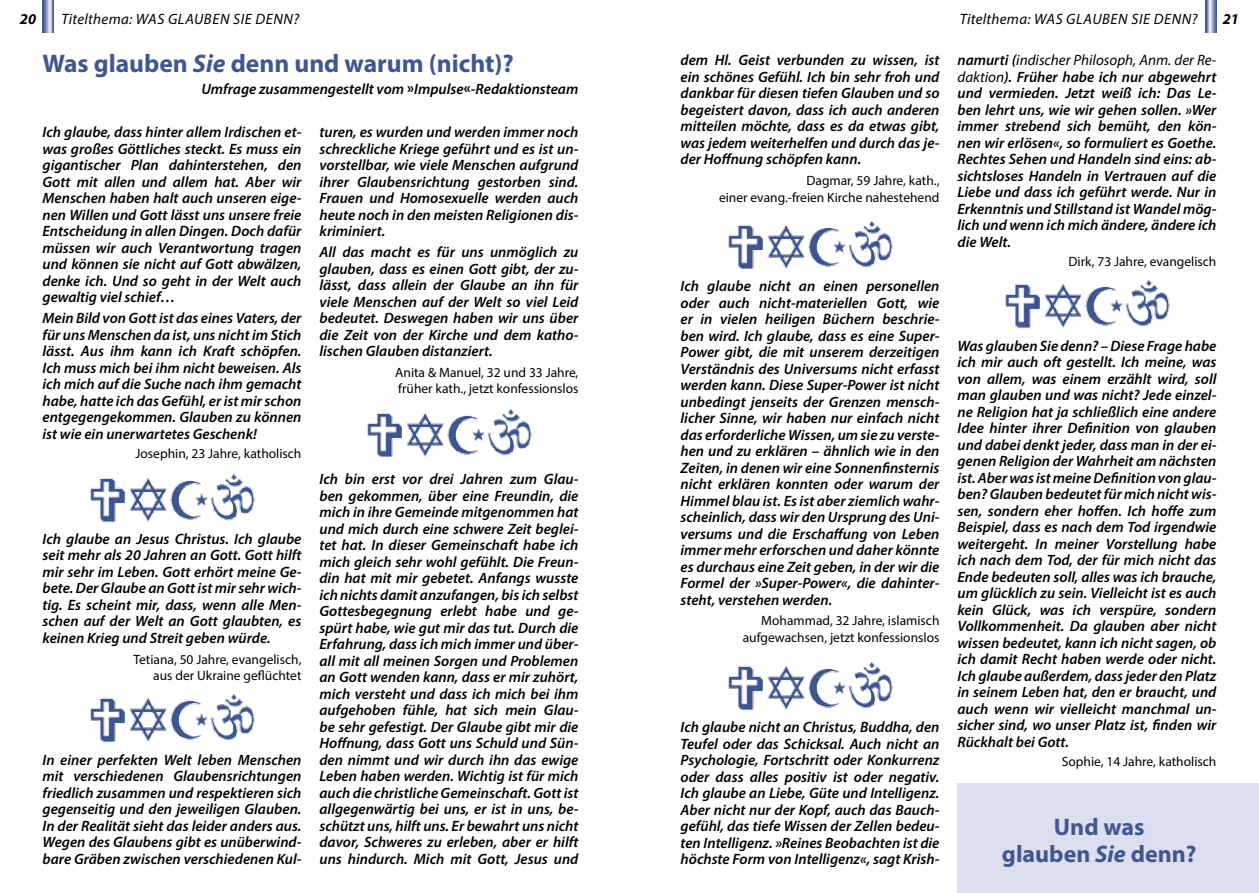
<style>
.page{position:relative;width:1259px;height:893px;background:#fff}
.page>*{position:absolute;margin:0;border:0;box-sizing:border-box;transform-origin:0 0}
.t1{font:700 25.5px "Myriad Pro";color:#3f5791}
.t2{font:700 24px/27px "Myriad Pro";color:#3f5791;text-align:center}
.t3{font:italic 600 15px/16.5px "Myriad Pro";color:#000;text-align:justify}
.t4{font:italic 15px "Myriad Pro";letter-spacing:.02em;color:#000}
.t5{font:italic 700 15px "Myriad Pro";color:#000}
.t6{font:13.5px/16.5px "Myriad Pro";color:#000;text-align:right}
.s1{font-style:italic}
.s2{font-weight:700;font-style:normal}
.s3{font-weight:400}
</style>
<div class="page">
<div style="left:957px;top:784px;width:302px;height:109px;background:#dddeef"></div>
<img style="left:90px;top:474px;width:165px;height:49px">
<img style="left:90px;top:694px;width:165px;height:49px">
<img style="left:367px;top:409px;width:165px;height:49px">
<img style="left:728px;top:221px;width:165px;height:49px">
<img style="left:728px;top:662px;width:165px;height:49px">
<img style="left:1005px;top:280px;width:165px;height:49px">
<svg style="left:43px;top:0;width:10px;height:33px"></svg>
<svg style="left:1205px;top:0;width:11px;height:33px"></svg>
<p class="t5" style="left:20px;top:9px;width:18px">20</p>
<p class="t4" style="left:61px;top:10px;width:205px">Titelthema: Was glauben sie denn</p>
<p class="t4" style="left:293px;top:10px;width:7px">?</p>
<p class="t4" style="left:959px;top:10px;width:205px">Titelthema: Was glauben sie denn</p>
<p class="t4" style="left:1191px;top:10px;width:7px">?</p>
<p class="t5" style="left:1222px;top:9px;width:18px">21</p>
<h1 class="t1" style="left:43px;top:46px;width:473px">Was glauben <span class="s1">Sie</span> denn und warum (nicht)?</h1>
<p class="t3" style="left:201px;top:80px;width:378px">Umfrage zusammengestellt vom <span class="s2">»</span>Impulse<span class="s2">«</span>-Redaktionsteam</p>
<p class="t3" style="left:43px;top:124px;width:260px">Ich glaube, dass hinter allem Irdischen et&shy;was großes Göttliches steckt. Es muss ein gigantischer Plan dahinterstehen, den Gott mit allen und allem hat. Aber wir Menschen haben halt auch unseren eige&shy;nen Willen und Gott lässt uns unsere freie Entscheidung in allen Dingen. Doch dafür müssen wir auch Verantwortung tragen und können sie nicht auf Gott abwälzen, denke ich. Und so geht in der Welt auch gewaltig viel schief…</p>
<p class="t3" style="left:43px;top:309px;width:260px">Mein Bild von Gott ist das eines Vaters, der für uns Menschen da ist, uns nicht im Stich lässt. Aus ihm kann ich Kraft schöpfen.<br>Ich muss mich bei ihm nicht beweisen. Als ich mich auf die Suche nach ihm gemacht habe, hatte ich das Gefühl, er ist mir schon entgegengekommen. Glauben zu können ist wie ein unerwartetes Geschenk!</p>
<p class="t6" style="left:136px;top:445px;width:167px">Josephin, 23 Jahre, katholisch</p>
<p class="t3" style="left:319px;top:124px;width:261px">turen, es wurden und werden immer noch schreckliche Kriege geführt und es ist un&shy;vorstellbar, wie viele Menschen aufgrund ihrer Glaubensrichtung gestorben sind.<br>Frauen und Homosexuelle werden auch heute noch in den meisten Religionen dis&shy;kriminiert.</p>
<p class="t3" style="left:319px;top:243px;width:261px">All das macht es für uns unmöglich zu glauben, dass es einen Gott gibt, der zu&shy;lässt, dass allein der Glaube an ihn für viele Menschen auf der Welt so viel Leid bedeutet. Deswegen haben wir uns über die Zeit von der Kirche und dem katho&shy;lischen Glauben distanziert.</p>
<p class="t6" style="left:395px;top:364px;width:185px;text-align:left">Anita &amp; Manuel, 32 und 33 Jahre, früher kath., jetzt konfessionslos</p>
<p class="t3" style="left:43px;top:530px;width:260px">Ich glaube an Jesus Christus. Ich glaube seit mehr als 20 Jahren an Gott. Gott hilft mir sehr im Leben. Gott erhört meine Ge&shy;bete. Der Glaube an Gott ist mir sehr wich&shy;tig. Es scheint mir, dass, wenn alle Men&shy;schen auf der Welt an Gott glaubten, es keinen Krieg und Streit geben würde.</p>
<p class="t6" style="left:133px;top:651px;width:170px">Tetiana, 50 Jahre, evangelisch, aus der Ukraine geflüchtet</p>
<p class="t3" style="left:43px;top:751px;width:260px">In einer perfekten Welt leben Menschen mit verschiedenen Glaubensrichtungen friedlich zusammen und respektieren sich gegenseitig und den jeweiligen Glauben.<br>In der Realität sieht das leider anders aus.<br>Wegen des Glaubens gibt es unüberwind&shy;bare Gräben zwischen verschiedenen Kul-</p>
<p class="t3" style="left:319px;top:470px;width:261px">Ich bin erst vor drei Jahren zum Glau&shy;ben gekommen, über eine Freundin, die mich in ihre Gemeinde mitgenommen hat und mich durch eine schwere Zeit beglei&shy;tet hat. In dieser Gemeinschaft habe ich mich gleich sehr wohl gefühlt. Die Freun&shy;din hat mit mir gebetet. Anfangs wusste ich nichts damit anzufangen, bis ich selbst Gottesbegegnung erlebt habe und ge&shy;spürt habe, wie gut mir das tut. Durch die Erfahrung, dass ich mich immer und über&shy;all mit all meinen Sorgen und Problemen an Gott wenden kann, dass er mir zuhört, mich versteht und dass ich mich bei ihm aufgehoben fühle, hat sich mein Glau&shy;be sehr gefestigt. Der Glaube gibt mir die Hoffnung, dass Gott uns Schuld und Sün&shy;den nimmt und wir durch ihn das ewige Leben haben werden. Wichtig ist für mich auch die christliche Gemeinschaft. Gott ist allgegenwärtig bei uns, er ist in uns, be&shy;schützt uns, hilft uns. Er bewahrt uns nicht davor, Schweres zu erleben, aber er hilft uns hindurch. Mich mit Gott, Jesus und</p>
<p class="t3" style="left:680px;top:52px;width:261px">dem Hl. Geist verbunden zu wissen, ist ein schönes Gefühl. Ich bin sehr froh und dankbar für diesen tiefen Glauben und so begeistert davon, dass ich auch anderen mitteilen möchte, dass es da etwas gibt, was jedem weiterhelfen und durch das je&shy;der Hoffnung schöpfen kann.</p>
<p class="t6" style="left:719px;top:172px;width:222px">Dagmar, 59 Jahre, kath.,<br>einer evang.-freien Kirche nahestehend</p>
<p class="t3" style="left:680px;top:277px;width:260px">Ich glaube nicht an einen personellen oder auch nicht-materiellen Gott, wie er in vielen heiligen Büchern beschrie&shy;ben wird. Ich glaube, dass es eine Super-Power gibt, die mit unserem derzeitigen Verständnis des Universums nicht erfasst werden kann. Diese Super-Power ist nicht unbedingt jenseits der Grenzen mensch&shy;licher Sinne, wir haben nur einfach nicht das erforderliche Wissen, um sie zu verste&shy;hen und zu erklären – ähnlich wie in den Zeiten, in denen wir eine Sonnenfinsternis nicht erklären konnten oder warum der Himmel blau ist. Es ist aber ziemlich wahr&shy;scheinlich, dass wir den Ursprung des Uni&shy;versums und die Erschaffung von Leben immer mehr erforschen und daher könnte es durchaus eine Zeit geben, in der wir die Formel der »Super-Power«, die dahinter&shy;steht, verstehen werden.</p>
<p class="t6" style="left:743px;top:612px;width:198px">Mohammad, 32 Jahre, islamisch aufgewachsen, jetzt konfessionslos</p>
<p class="t3" style="left:680px;top:718px;width:260px">Ich glaube nicht an Christus, Buddha, den Teufel oder das Schicksal. Auch nicht an Psychologie, Fortschritt oder Konkurrenz oder dass alles positiv ist oder negativ.<br>Ich glaube an Liebe, Güte und Intelligenz.<br>Aber nicht nur der Kopf, auch das Bauch&shy;gefühl, das tiefe Wissen der Zellen bedeu&shy;ten Intelligenz. »Reines Beobachten ist die höchste Form von Intelligenz«, sagt Krish-</p>
<p class="t3" style="left:957px;top:52px;width:260px">namurti (<span class="s3">indischer Philosoph, Anm. der Re&shy;daktion</span>). Früher habe ich nur abgewehrt und vermieden. Jetzt weiß ich: Das Le&shy;ben lehrt uns, wie wir gehen sollen. »Wer immer strebend sich bemüht, den kön&shy;nen wir erlösen«, so formuliert es Goethe.<br>Rechtes Sehen und Handeln sind eins: ab&shy;sichtsloses Handeln in Vertrauen auf die Liebe und dass ich geführt werde. Nur in Erkenntnis und Stillstand ist Wandel mög&shy;lich und wenn ich mich ändere, ändere ich die Welt.</p>
<p class="t6" style="left:1068px;top:253px;width:149px">Dirk, 73 Jahre, evangelisch</p>
<p class="t3" style="left:957px;top:337px;width:261px">Was glauben Sie denn? – Diese Frage habe ich mir auch oft gestellt. Ich meine, was von allem, was einem erzählt wird, soll man glauben und was nicht? Jede einzel&shy;ne Religion hat ja schließlich eine andere Idee hinter ihrer Definition von glauben und dabei denkt jeder, dass man in der ei&shy;genen Religion der Wahrheit am nächsten ist. Aber was ist meine Definition von glau&shy;ben? Glauben bedeutet für mich nicht wis&shy;sen, sondern eher hoffen. Ich hoffe zum Beispiel, dass es nach dem Tod irgendwie weitergeht. In meiner Vorstellung habe ich nach dem Tod, der für mich nicht das Ende bedeuten soll, alles was ich brauche, um glücklich zu sein. Vielleicht ist es auch kein Glück, was ich verspüre, sondern Vollkommenheit. Da glauben aber nicht wissen bedeutet, kann ich nicht sagen, ob ich damit Recht haben werde oder nicht.<br>Ich glaube außerdem, dass jeder den Platz in seinem Leben hat, den er braucht, und auch wenn wir vielleicht manchmal un&shy;sicher sind, wo unser Platz ist, finden wir Rückhalt bei Gott.</p>
<p class="t6" style="left:1061px;top:753px;width:156px">Sophie, 14 Jahre, katholisch</p>
<h2 class="t2" style="left:1002px;top:813px;width:196px">Und was<br>glauben <span class="s1">Sie</span> denn?</h2>
</div>
